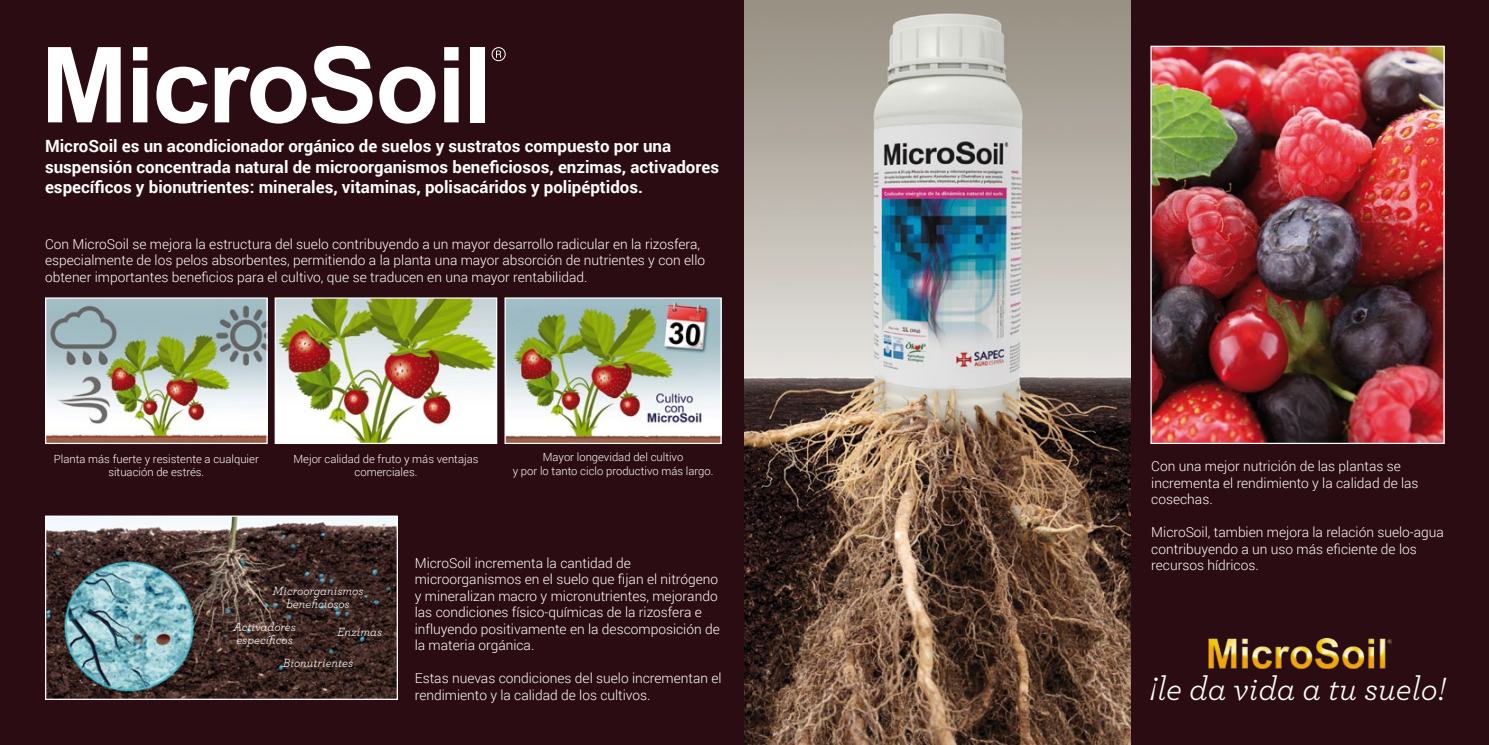
<style>
.page{position:relative;width:1489px;height:745px;background:#fff}
.page>*{position:absolute;margin:0;border:0;box-sizing:border-box;transform-origin:0 0}
.t1{font:700 105px "Arial";letter-spacing:-.025em;color:#fff}
.t2{font:italic 33.75px "Archer";color:#fff}
.t3{font:700 16.88px/20.2px "Roboto";color:#fff}
.t4{font:300 13.75px/16.5px "Roboto";color:#fff}
.t5{font:italic 12.5px/12.5px "Archer";color:#fff;text-align:center}
.t6{font:300 11.25px/13.5px "Roboto";color:#fff;text-align:center}
</style>
<div class="page">
<div style="left:0;top:0;width:1488px;height:744px;background:#2b0c12"></div>
<img style="left:47px;top:299px;width:219px;height:142px">
<div style="left:45px;top:297px;width:223px;height:146px;border:1px solid #fff"></div>
<img style="left:276px;top:299px;width:219px;height:142px">
<div style="left:274px;top:297px;width:223px;height:146px;border:1px solid #fff"></div>
<img style="left:506px;top:299px;width:213px;height:142px">
<div style="left:504px;top:297px;width:217px;height:146px;border:1px solid #fff"></div>
<img style="left:1152px;top:48px;width:290px;height:393px">
<div style="left:1150px;top:46px;width:294px;height:397px;border:1px solid #fff"></div>
<img style="left:47px;top:517px;width:349px;height:180px">
<div style="left:45px;top:515px;width:353px;height:184px;border:1px solid #fff"></div>
<img style="left:1207px;top:638px;width:184px;height:30px">
<div style="left:491px;top:47px;width:14px;height:14px;border:1px solid #fff;border-radius:50%"></div>
<svg style="left:496px;top:50px;width:5px;height:8px"></svg>
<img style="left:744px;top:0;width:385px;height:744px">
<h1 class="t1" style="left:41px;top:16px;width:453px">MicroSoil</h1>
<p class="t3" style="left:45px;top:135px;width:675px">MicroSoil es un acondicionador orgánico de suelos y sustratos compuesto por una suspensión concentrada natural de microorganismos beneficiosos, enzimas, activadores específicos y bionutrientes: minerales, vitaminas, polisacáridos y polipéptidos.</p>
<p class="t4" style="left:45px;top:235px;width:661px">Con MicroSoil se mejora la estructura del suelo contribuyendo a un mayor desarrollo radicular en la rizosfera, especialmente de los pelos absorbentes, permitiendo a la planta una mayor absorción de nutrientes y con ello obtener importantes beneficios para el cultivo, que se traducen en una mayor rentabilidad.</p>
<p class="t6" style="left:54px;top:451px;width:206px">Planta más fuerte y resistente a cualquier situación de estrés.</p>
<p class="t6" style="left:293px;top:451px;width:186px">Mejor calidad de fruto y más ventajas comerciales.</p>
<p class="t6" style="left:512px;top:450px;width:202px">Mayor longevidad del cultivo<br>y por lo tanto ciclo productivo más largo.</p>
<p class="t5" style="left:272px;top:583px;width:92px">Microorganismos beneficiosos</p>
<p class="t5" style="left:337px;top:625px;width:46px">Enzimas</p>
<p class="t5" style="left:233px;top:619px;width:64px;text-align:left">Activadores específicos</p>
<p class="t5" style="left:283px;top:655px;width:72px">Bionutrientes</p>
<p class="t4" style="left:415px;top:553px;width:306px">MicroSoil incrementa la cantidad de microorganismos en el suelo que fijan el nitrógeno y mineralizan macro y micronutrientes, mejorando las condiciones físico-químicas de la rizosfera e influyendo positivamente en la descomposición de la materia orgánica.</p>
<p class="t4" style="left:415px;top:669px;width:308px">Estas nuevas condiciones del suelo incrementan el rendimiento y la calidad de los cultivos.</p>
<p class="t4" style="left:1151px;top:457px;width:269px">Con una mejor nutrición de las plantas se incrementa el rendimiento y la calidad de las cosechas.</p>
<p class="t4" style="left:1151px;top:523px;width:294px">MicroSoil, tambien mejora la relación suelo-agua contribuyendo a un uso más eficiente de los recursos hídricos.</p>
<h2 class="t2" style="left:1149px;top:664px;width:298px">¡le da vida a tu suelo!</h2>
</div>
